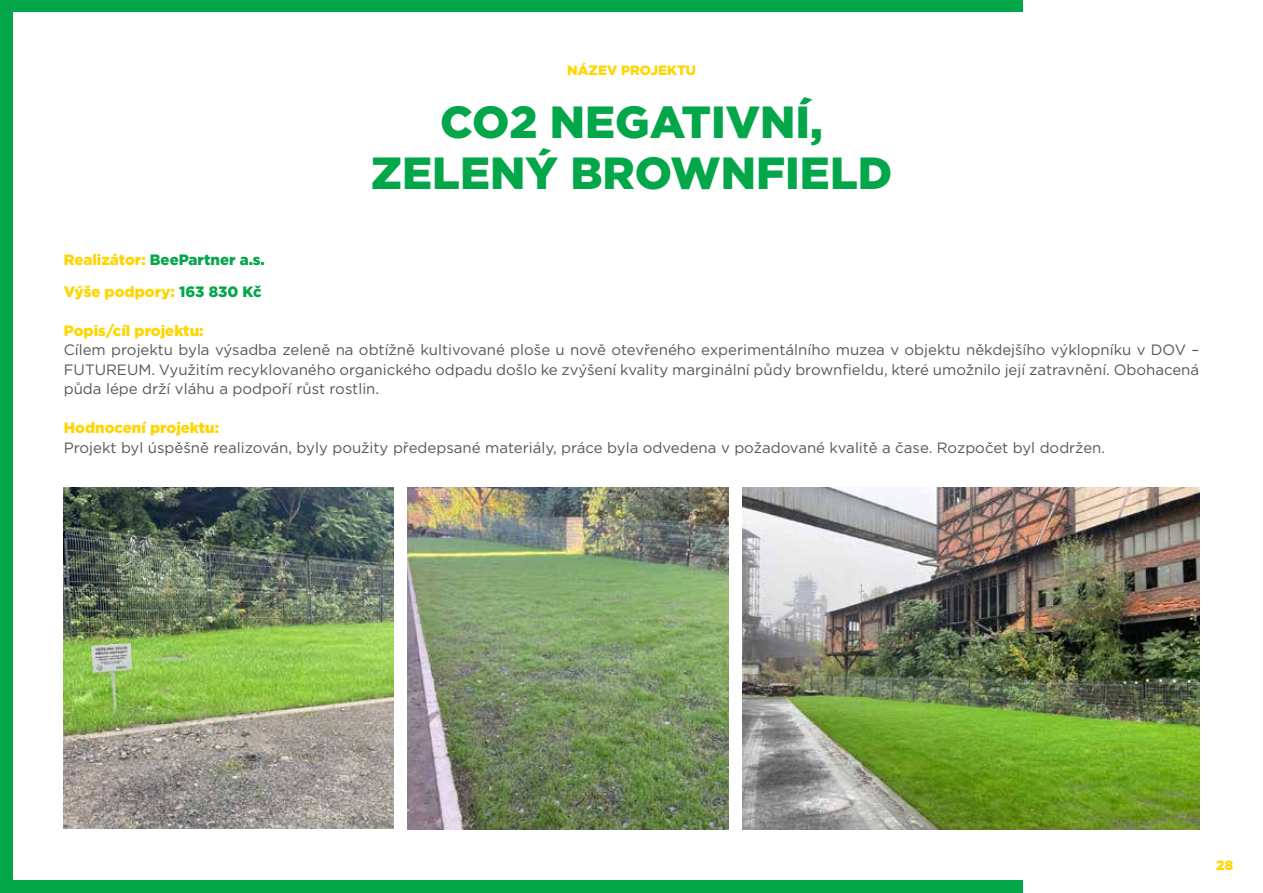
<style>
.page{position:relative;width:1263px;height:893px;background:#fff}
.page>*{position:absolute;margin:0;border:0;box-sizing:border-box;transform-origin:0 0}
.t1{font:900 45px/51px "Gotham";color:#04a64a;text-align:center}
.t2{font:15px/19.5px "Gotham";color:#575756;text-align:justify}
.t3{font:900 15px/31.5px "Gotham";color:#ffd500}
.t4{font:900 13.5px "Gotham";color:#ffd500}
.s1{color:#04a64a}
</style>
<div class="page">
<div style="left:0;top:0;width:1023px;height:893px;background:#04a64a"></div>
<div style="left:13px;top:13px;width:1237px;height:867px;background:#fff"></div>
<img style="left:742px;top:488px;width:457px;height:341px">
<img style="left:407px;top:488px;width:321px;height:341px">
<img style="left:64px;top:488px;width:329px;height:340px">
<p class="t4" style="left:567px;top:61px;width:130px">NÁZEV PROJEKTU</p>
<h1 class="t1" style="left:371px;top:96px;width:523px">CO2 NEGATIVNÍ,<br>ZELENÝ BROWNFIELD</h1>
<p class="t3" style="left:64px;top:244px;width:203px">Realizátor: <span class="s1">BeePartner a.s.<br></span>Výše podpory: <span class="s1">163 830 Kč</span></p>
<p class="t3" style="left:64px;top:314px;width:141px">Popis/cíl projektu:</p>
<p class="t2" style="left:64px;top:340px;width:1137px">Cílem projektu byla výsadba zeleně na obtížně kultivované ploše u nově otevřeného experimentálního muzea v objektu někdejšího výklopníku v DOV – FUTUREUM. Využitím recyklovaného organického odpadu došlo ke zvýšení kvality marginální půdy brownfieldu, které umožnilo její zatravnění. Obohacená půda lépe drží vláhu a podpoří růst rostlin.</p>
<p class="t3" style="left:64px;top:412px;width:157px">Hodnocení projektu:</p>
<p class="t2" style="left:64px;top:437px;width:1043px">Projekt byl úspěšně realizován, byly použity předepsané materiály, práce byla odvedena v požadované kvalitě a čase. Rozpočet byl dodržen.</p>
<p class="t4" style="left:1216px;top:856px;width:18px">28</p>
</div>
